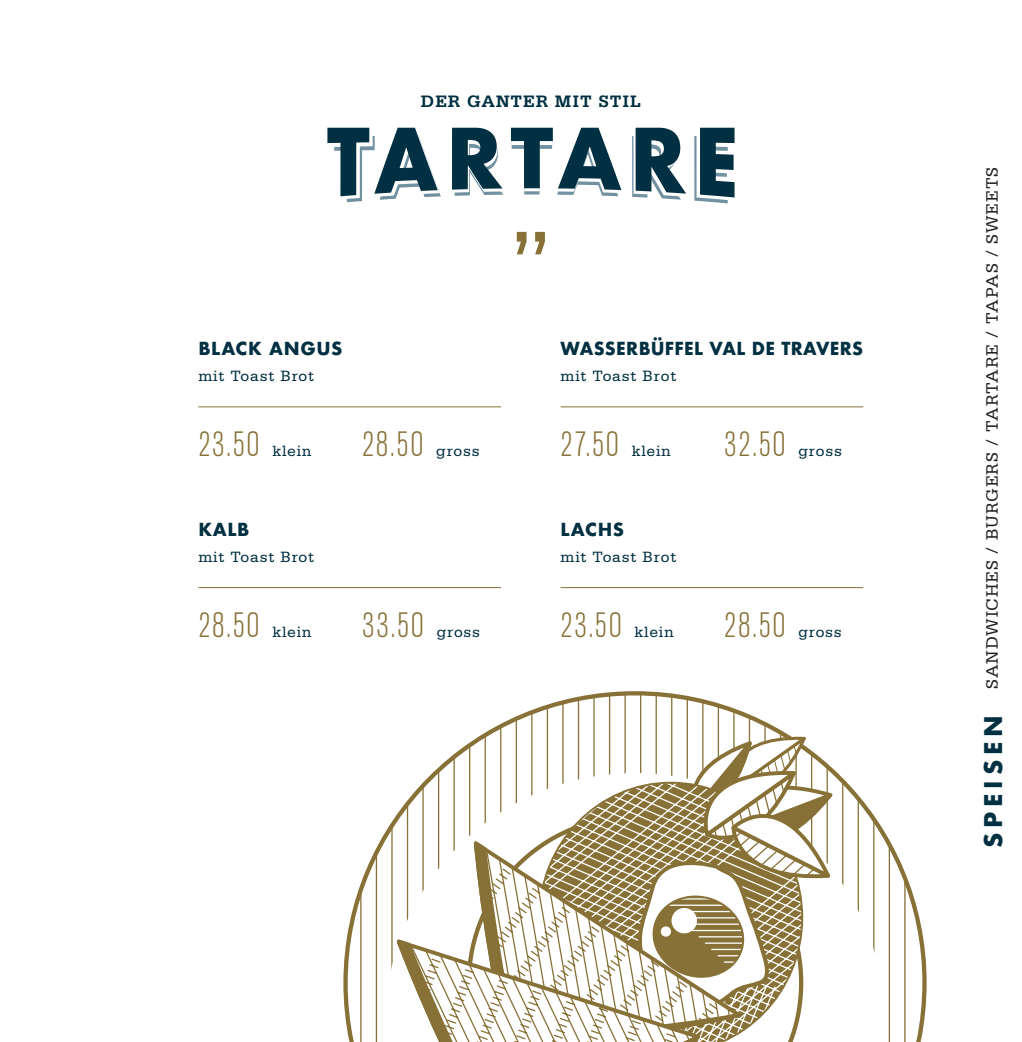
<style>
.page{position:relative;width:1022px;height:1042px;background:#fff}
.page>*{position:absolute;margin:0;border:0;box-sizing:border-box;transform-origin:0 0}
.t1{font:300 condensed 35px "Akzidenz Grotesk BE";letter-spacing:.05em;color:#877136}
.t2{font:17.5px "Serifa Std";letter-spacing:.05em;color:#231f20}
.t3{font:700 17.5px "Futura";letter-spacing:.02em;color:#003041}
.t4{font:700 17.5px "Serifa Std";letter-spacing:.05em;color:#003041}
.t5{font:15.75px "Serifa Std";letter-spacing:.05em;color:#003041}
.s1{font-family:"Futura";font-weight:700;font-size:23.8px;color:#003041}
</style>
<div class="page">
<hr style="left:198px;top:406px;width:303px;height:1px;background:#877136">
<hr style="left:198px;top:587px;width:303px;height:1px;background:#877136">
<hr style="left:561px;top:406px;width:302px;height:1px;background:#877136">
<hr style="left:561px;top:587px;width:302px;height:1px;background:#877136">
<svg style="left:517px;top:232px;width:28px;height:22px"></svg>
<svg style="left:327px;top:128px;width:114px;height:74px"></svg>
<svg style="left:452px;top:128px;width:51px;height:68px"></svg>
<svg style="left:511px;top:128px;width:110px;height:68px"></svg>
<svg style="left:632px;top:128px;width:54px;height:72px"></svg>
<svg style="left:694px;top:128px;width:40px;height:75px"></svg>
<svg style="left:343px;top:691px;width:584px;height:351px"></svg>
<svg style="left:360px;top:693px;width:546px;height:349px"></svg>
<svg style="left:385px;top:773px;width:500px;height:269px"></svg>
<svg style="left:394px;top:726px;width:449px;height:316px"></svg>
<svg style="left:395px;top:941px;width:460px;height:101px"></svg>
<p class="t4" style="left:421px;top:91px;width:221px">DER GANTER MIT STIL</p>
<p class="t3" style="left:198px;top:335px;width:145px">BLACK ANGUS</p>
<p class="t5" style="left:198px;top:367px;width:117px">mit Toast Brot</p>
<p class="t3" style="left:561px;top:335px;width:304px">WASSERBÜFFEL VAL DE TRAVERS</p>
<p class="t5" style="left:561px;top:367px;width:117px">mit Toast Brot</p>
<h1 class="t1" style="left:198px;top:426px;width:62px">23.50</h1>
<p class="t5" style="left:272px;top:442px;width:41px">klein</p>
<h1 class="t1" style="left:362px;top:426px;width:62px">28.50</h1>
<p class="t5" style="left:436px;top:442px;width:45px">gross</p>
<h1 class="t1" style="left:561px;top:426px;width:60px">27.50</h1>
<p class="t5" style="left:632px;top:442px;width:41px">klein</p>
<h1 class="t1" style="left:724px;top:426px;width:62px">32.50</h1>
<p class="t5" style="left:798px;top:442px;width:45px">gross</p>
<p class="t3" style="left:198px;top:516px;width:52px">KALB</p>
<p class="t5" style="left:198px;top:548px;width:117px">mit Toast Brot</p>
<p class="t3" style="left:561px;top:516px;width:65px">LACHS</p>
<p class="t5" style="left:561px;top:548px;width:117px">mit Toast Brot</p>
<h1 class="t1" style="left:198px;top:606px;width:62px">28.50</h1>
<p class="t5" style="left:273px;top:623px;width:41px">klein</p>
<h1 class="t1" style="left:362px;top:606px;width:63px">33.50</h1>
<p class="t5" style="left:437px;top:623px;width:45px">gross</p>
<h1 class="t1" style="left:561px;top:606px;width:62px">23.50</h1>
<p class="t5" style="left:635px;top:623px;width:41px">klein</p>
<h1 class="t1" style="left:724px;top:606px;width:62px">28.50</h1>
<p class="t5" style="left:798px;top:623px;width:45px">gross</p>
<p class="t2" style="left:982px;top:848px;width:682px;rotate:-90deg"><span class="s1">SPEISEN</span> SANDWICHES / BURGERS / TARTARE / TAPAS / SWEETS</p>
</div>
